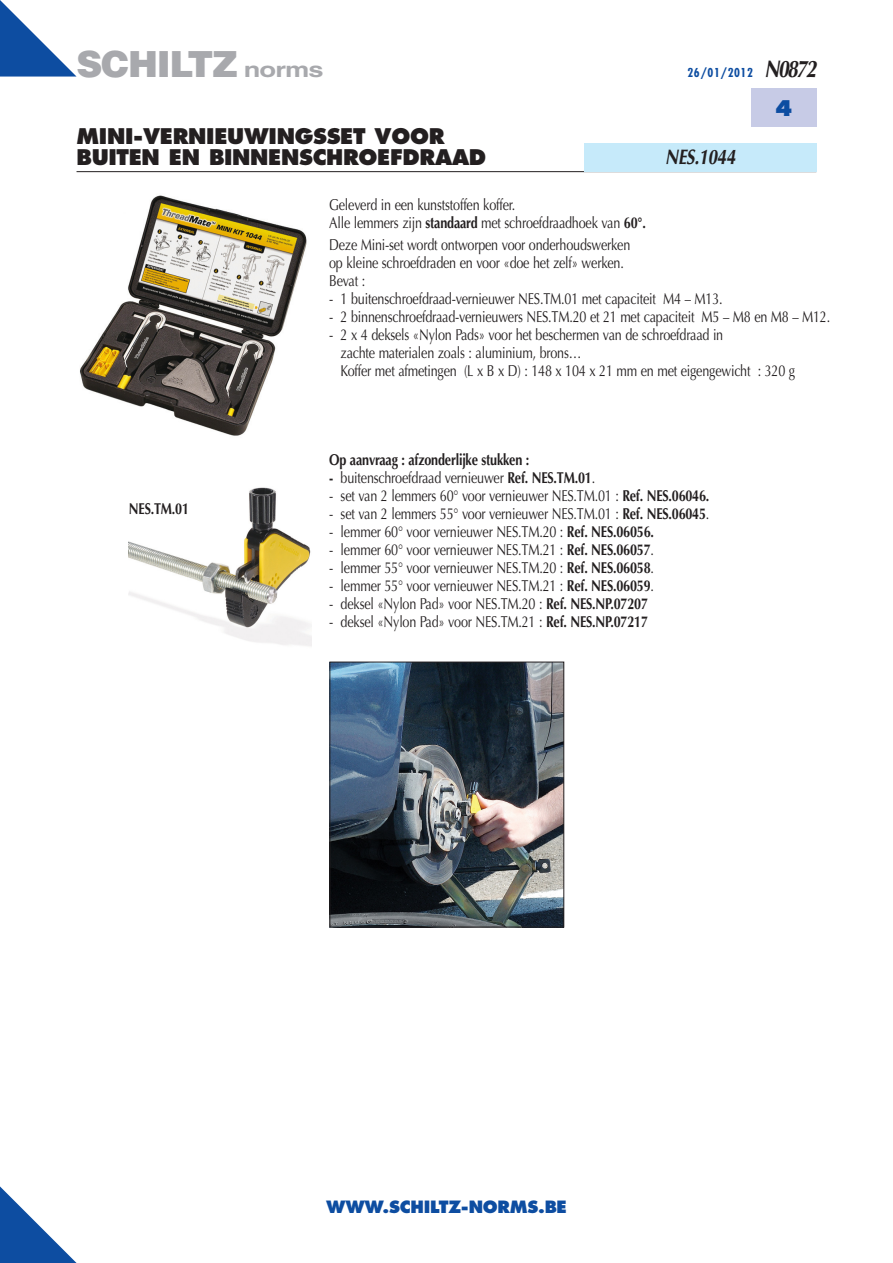
<style>
.page{position:relative;width:893px;height:1263px;background:#fff}
.page>*{position:absolute;margin:0;border:0;box-sizing:border-box;transform-origin:0 0}
.t1{font:900 36px "Helvetica";letter-spacing:-.035em;color:#a8a9ad}
._01_titre{font:800 21px/21px "Futura";letter-spacing:-.015em;color:#231f20}
._04_bloc_Art__DIN_IS{font:italic 700 21px "Optima";letter-spacing:-.015em;color:#231f20;scale:.8 1}
.t2{font:800 21px "Futura";color:#0d4da1}
.t3{font:800 16.5px "Futura";letter-spacing:-.015em;color:#0d4da1}
._03_body_txt{font:15.75px/18px "Optima";letter-spacing:-.015em;color:#231f20;scale:.8 1}
._03_body_txt-2{font:700 15.75px "Optima";letter-spacing:-.015em;color:#231f20;scale:.8 1}
.t4{font:700 condensed 12px "Futura";letter-spacing:.05em;color:#0d4da1}
.s1{font-weight:700;font-size:21px}
.s2{font-family:"Optima";font-style:italic;font-stretch:normal;font-size:24px;color:#231f20}
.s3{font-weight:700}
</style>
<div class="page">
<svg style="left:0;top:1186px;width:77px;height:77px"></svg>
<hr style="left:77px;top:171px;width:739px;height:1px;background:#231f20">
<div style="left:751px;top:89px;width:65px;height:38px;background:#c7cbe6"></div>
<svg style="left:0;top:0;width:77px;height:77px"></svg>
<div style="left:584px;top:143px;width:232px;height:28px;background:#c6eafa"></div>
<img style="left:80px;top:195px;width:227px;height:241px">
<img style="left:128px;top:487px;width:183px;height:159px">
<img style="left:331px;top:664px;width:231px;height:261px">
<div style="left:329px;top:662px;width:235px;height:265px;border:1px solid #231f20"></div>
<h1 class="t1" style="left:77px;top:40px;width:248px">SCHILTZ <span class="s1">norms</span></h1>
<p class="_01_titre" style="left:77px;top:125px;width:411px">MINI-VERNIEUWINGSSET VOOR<br>BUITEN EN BINNENSCHROEFDRAAD</p>
<p class="t4" style="left:687px;top:65px;width:130px">26/01/2012 <span class="s2">N0872</span></p>
<p class="_04_bloc_Art__DIN_IS" style="left:665px;top:145px;width:89px">NES.1044</p>
<h2 class="t2" style="left:775px;top:95px;width:19px">4</h2>
<p class="_03_body_txt-2" style="left:129px;top:500px;width:77px">NES.TM.01</p>
<p class="_03_body_txt" style="left:329px;top:196px;width:397px">Geleverd in een kunststoffen koffer.<br>Alle lemmers zijn <span class="s3">standaard</span> met schroefdraadhoek van <span class="s3">60°.</span></p>
<p class="_03_body_txt" style="left:329px;top:236px;width:378px">Deze Mini-set wordt ontworpen voor onderhoudswerken op kleine schroefdraden en voor «doe het zelf» werken.<br>Bevat :</p>
<p class="_03_body_txt" style="left:329px;top:290px;width:493px">- 1 buitenschroefdraad-vernieuwer NES.TM.01 met capaciteit M4 – M13.</p>
<p class="_03_body_txt" style="left:329px;top:308px;width:628px">- 2 binnenschroefdraad-vernieuwers NES.TM.20 et 21 met capaciteit M5 – M8 en M8 – M12.</p>
<p class="_03_body_txt" style="left:341px;top:326px;width:570px;text-indent:-11px">- 2 x 4 deksels «Nylon Pads» voor het beschermen van de schroefdraad in<br>zachte materialen zoals : aluminium, brons…<br>Koffer met afmetingen (L x B x D) : 148 x 104 x 21 mm en met eigengewicht : 320 g</p>
<p class="_03_body_txt-2" style="left:329px;top:450px;width:252px">Op aanvraag : afzonderlijke stukken :</p>
<p class="_03_body_txt" style="left:329px;top:469px;width:334px"><span class="s3">-</span> buitenschroefdraad vernieuwer <span class="s3">Ref. NES.TM.01</span>.</p>
<p class="_03_body_txt" style="left:329px;top:487px;width:477px">- set van 2 lemmers 60° voor vernieuwer NES.TM.01 : <span class="s3">Ref. NES.06046.</span></p>
<p class="_03_body_txt" style="left:329px;top:505px;width:477px">- set van 2 lemmers 55° voor vernieuwer NES.TM.01 : <span class="s3">Ref. NES.06045</span>.</p>
<p class="_03_body_txt" style="left:329px;top:523px;width:408px">- lemmer 60° voor vernieuwer NES.TM.20 : <span class="s3">Ref. NES.06056.</span></p>
<p class="_03_body_txt" style="left:329px;top:541px;width:408px">- lemmer 60° voor vernieuwer NES.TM.21 : <span class="s3">Ref. NES.06057</span>.</p>
<p class="_03_body_txt" style="left:329px;top:559px;width:408px">- lemmer 55° voor vernieuwer NES.TM.20 : <span class="s3">Ref. NES.06058</span>.</p>
<p class="_03_body_txt" style="left:329px;top:577px;width:408px">- lemmer 55° voor vernieuwer NES.TM.21 : <span class="s3">Ref. NES.06059</span>.</p>
<p class="_03_body_txt" style="left:329px;top:595px;width:400px">- deksel «Nylon Pad» voor NES.TM.20 : <span class="s3">Ref. NES.NP.07207</span></p>
<p class="_03_body_txt" style="left:329px;top:613px;width:400px">- deksel «Nylon Pad» voor NES.TM.21 : <span class="s3">Ref. NES.NP.07217</span></p>
<p class="t3" style="left:326px;top:1197px;width:242px">WWW.SCHILTZ-NORMS.BE</p>
</div>
